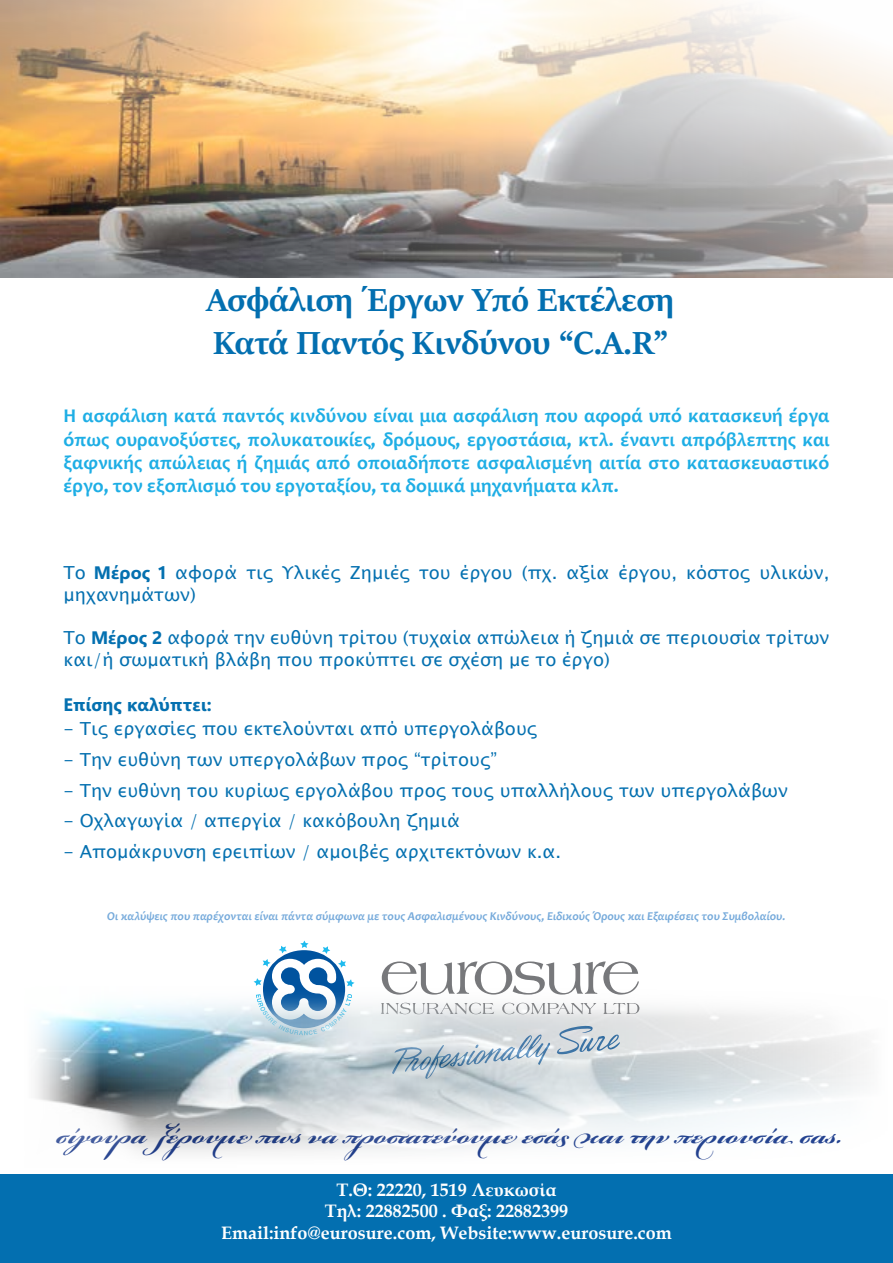
<style>
.page{position:relative;width:893px;height:1263px;background:#fff}
.page>*{position:absolute;margin:0;border:0;box-sizing:border-box;transform-origin:0 0}
.t1{font:700 42px "Bickham Script Pro 3";color:#23418f}
.t2{font:36px/43.2px "Sitka Text";color:#036fb0}
.t3{font:700 19.5px/23.4px "Candara";color:#1eaee5;text-align:justify}
.t4{font:18px/21.6px "Lucida Sans Unicode";color:#0470b0}
.t5{font:700 18px/21.6px "Book Antiqua";color:#fff;text-align:center}
.t6{font:18px "Segoe UI Variable";color:#0470b0}
.t7{font:italic 700 12px "Candara";color:#76aadb}
.s1{font-family:"Segoe UI Variable"}
</style>
<div class="page">
<div style="left:0;top:1174px;width:893px;height:89px;background:#036fb0"></div>
<svg style="left:383px;top:961px;width:255px;height:10px"></svg>
<svg style="left:262px;top:940px;width:84px;height:31px"></svg>
<div style="left:0;top:971px;width:893px;height:208px;background:#0ff;opacity:.5"></div>
<img style="left:0;top:0;width:893px;height:278px">
<h2 class="t2" style="left:207px;top:276px;width:469px">Ασφάλιση Έργων Υπό Εκτέλεση<br>Κατά Παντός Κινδύνου “C.A.R”</h2>
<p class="t3" style="left:64px;top:404px;width:767px">Η ασφάλιση κατά παντός κινδύνου είναι μια ασφάλιση που αφορά υπό κατασκευή έργα όπως ουρανοξύστες, πολυκατοικίες, δρόμους, εργοστάσια, κτλ. έναντι απρόβλεπτης και ξαφνικής απώλειας ή ζημιάς από οποιαδήποτε ασφαλισμένη αιτία στο κατασκευαστικό έργο, τον εξοπλισμό του εργοταξίου, τα δομικά μηχανήματα κλπ.</p>
<p class="t4" style="left:64px;top:562px;width:767px">Το <span class="s1">Μέρος 1</span> αφορά τις Υλικές Ζημιές του έργου (πχ. αξία έργου, κόστος υλικών, μηχανημάτων)</p>
<p class="t4" style="left:64px;top:627px;width:767px">Το <span class="s1">Μέρος 2</span> αφορά την ευθύνη τρίτου (τυχαία απώλεια ή ζημιά σε περιουσία τρίτων και/ή σωματική βλάβη που προκύπτει σε σχέση με το έργο)</p>
<p class="t6" style="left:64px;top:692px;width:149px">Επίσης καλύπτει:</p>
<p class="t4" style="left:64px;top:718px;width:475px">- Τις εργασίες που εκτελούνται από υπεργολάβους</p>
<p class="t4" style="left:64px;top:749px;width:435px">- Την ευθύνη των υπεργολάβων προς “τρίτους”</p>
<p class="t4" style="left:64px;top:779px;width:726px">- Την ευθύνη του κυρίως εργολάβου προς τους υπαλλήλους των υπεργολάβων</p>
<p class="t4" style="left:64px;top:810px;width:398px">- Οχλαγωγία / απεργία / κακόβουλη ζημιά</p>
<p class="t4" style="left:64px;top:841px;width:499px">- Απομάκρυνση ερειπίων / αμοιβές αρχιτεκτόνων κ.α.</p>
<p class="t7" style="left:107px;top:908px;width:680px">Οι καλύψεις που παρέχονται είναι πάντα σύμφωνα με τους Ασφαλισμένους Κινδύνους, Ειδικούς Όρους και Εξαιρέσεις του Συμβολαίου.</p>
<h1 class="t1" style="left:57px;top:1104px;width:788px">σίγουρα ξέρουμε πως να προστατεύουμε εσάς και την περιουσία σας.</h1>
<p class="t5" style="left:221px;top:1179px;width:452px">Τ.Θ: 22220, 1519 Λευκωσία<br>Τηλ: 22882500 . Φαξ: 22882399<br>Email:info@eurosure.com, Website:www.eurosure.com</p>
</div>
